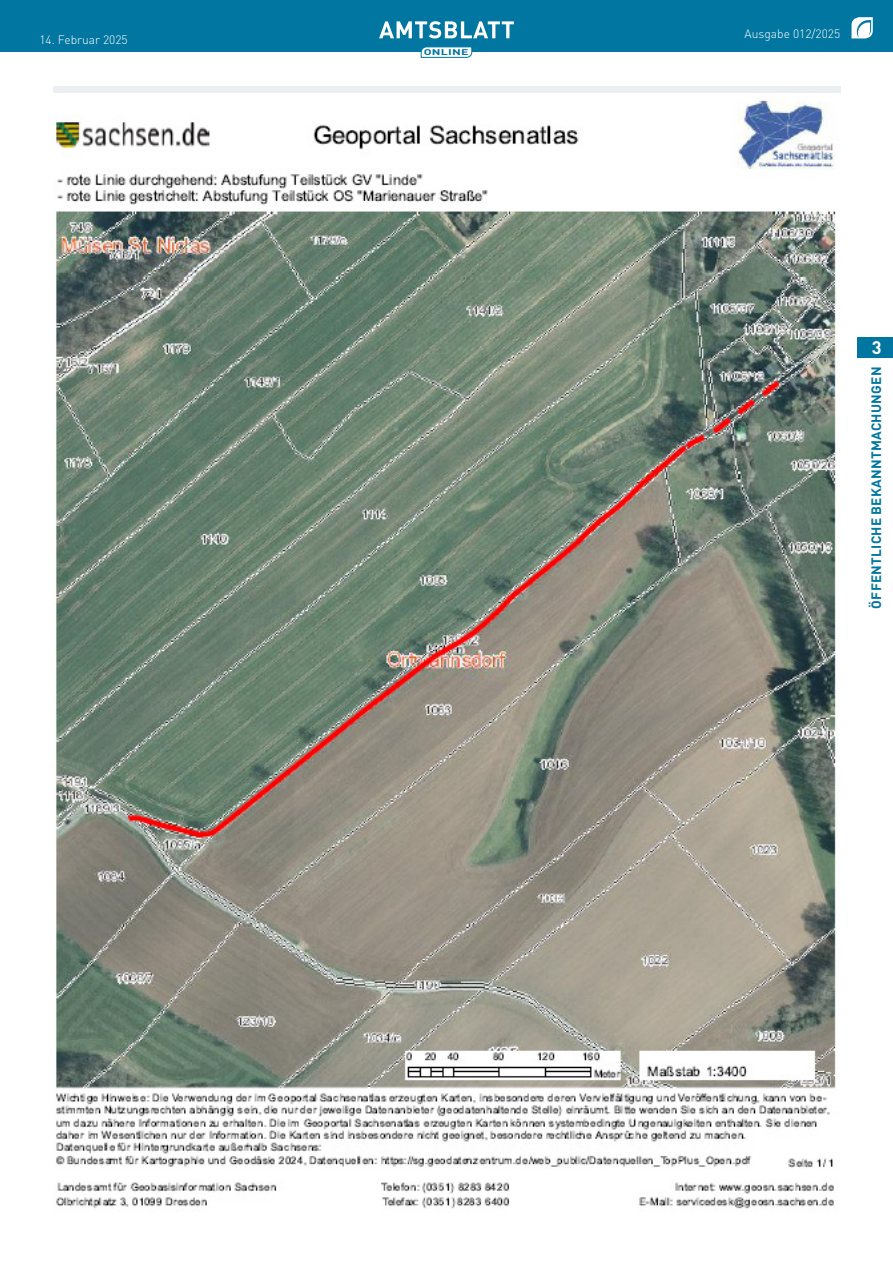
<style>
.page{position:relative;width:893px;height:1263px;background:#fff}
.page>*{position:absolute;margin:0;border:0;box-sizing:border-box;transform-origin:0 0}
.t1{font:700 18px "DIN Pro";color:#fff}
.t2{font:700 13.5px "DIN Pro";letter-spacing:.02em;color:#0076a0}
.t3{font:300 12px "DIN Pro";color:#fff}
.t4{font:700 8.25px "DIN Pro";letter-spacing:.02em;color:#0076a0;scale:1.5 1}
</style>
<div class="page">
<div style="left:0;top:0;width:893px;height:51px;background:#0076a0"></div>
<svg style="left:851px;top:17px;width:22px;height:21px"></svg>
<svg style="left:379px;top:21px;width:135px;height:17px"></svg>
<svg style="left:421px;top:47px;width:51px;height:11px"></svg>
<div style="left:857px;top:337px;width:36px;height:21px;background:#0076a0"></div>
<img style="left:54px;top:100px;width:782px;height:1109px">
<p class="t3" style="left:39px;top:30px;width:90px">14. Februar 2025</p>
<p class="t4" style="left:424px;top:45px;width:31px">ONLINE</p>
<p class="t3" style="left:745px;top:25px;width:97px">Ausgabe 012/2025</p>
<h1 class="t1" style="left:872px;top:333px;width:11px">3</h1>
<p class="t2" style="left:865px;top:609px;width:243px;rotate:-90deg">ÖFFENTLICHE BEKANNTMACHUNGEN</p>
</div>
